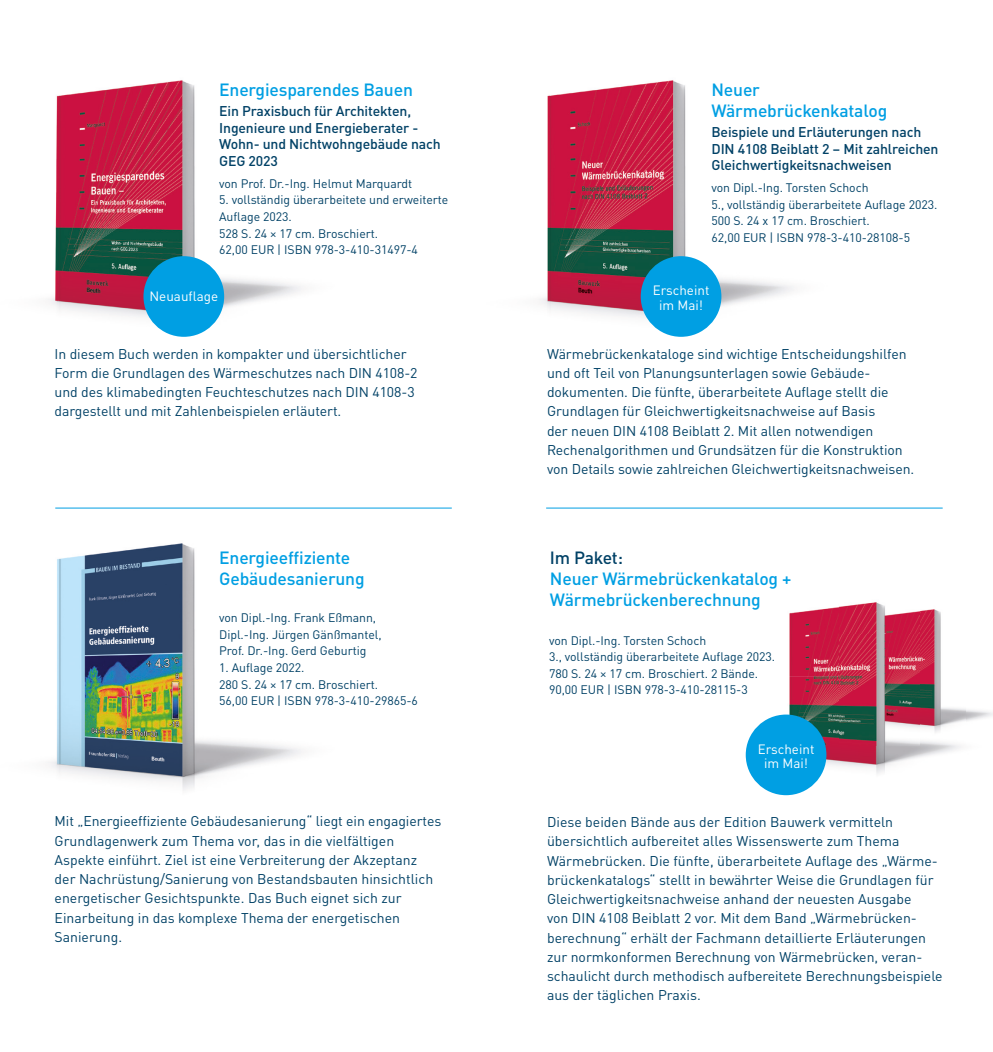
<style>
.page{position:relative;width:993px;height:1052px;background:#fff}
.page>*{position:absolute;margin:0;border:0;box-sizing:border-box;transform-origin:0 0}
.t1{font:500 17.5px/21px "DINOT";letter-spacing:-.01em;color:#009fe3}
.t2{font:500 17.5px "DINOT";letter-spacing:-.01em;color:#004166}
.t3{font:14px/19.2px "DINOT";letter-spacing:-.005em;color:#004166}
.t4{font:500 14px/16.8px "DINOT";letter-spacing:-.01em;color:#004166}
.t5{font:13.47px/14.7px "DINOT";color:#fff;text-align:center}
.t6{font:12.25px/16.6px "DINOT";letter-spacing:-.005em;color:#004166}
</style>
<div class="page">
<img style="left:919px;top:609px;width:45px;height:137px">
<img style="left:760px;top:607px;width:100px;height:185px">
<img style="left:860px;top:746px;width:59px;height:31px">
<img style="left:838px;top:602px;width:81px;height:144px">
<img style="left:539px;top:80px;width:255px;height:257px">
<img style="left:48px;top:507px;width:301px;height:284px">
<img style="left:48px;top:80px;width:254px;height:257px">
<hr style="left:55px;top:508px;width:396px;height:1px;background:#009fe3">
<hr style="left:546px;top:508px;width:396px;height:1px;background:#009fe3">
<div style="left:143px;top:256px;width:81px;height:81px;background:#009fe3;border-radius:50%"></div>
<div style="left:640px;top:256px;width:81px;height:81px;background:#009fe3;border-radius:50%"></div>
<div style="left:745px;top:714px;width:81px;height:81px;background:#009fe3;border-radius:50%"></div>
<p class="t1" style="left:219px;top:78px;width:195px">Energiesparendes Bauen</p>
<p class="t4" style="left:219px;top:101px;width:223px">Ein Praxisbuch für Architekten,<br>Ingenieure und Energieberater -<br>Wohn- und Nichtwohngebäude nach<br>GEG 2023</p>
<p class="t6" style="left:219px;top:174px;width:194px">von Prof. Dr.-Ing. Helmut Marquardt</p>
<p class="t6" style="left:219px;top:191px;width:230px">5. vollständig überarbeitete und erweiterte<br>Auflage 2023.<br>528 S. 24 × 17 cm. Broschiert.<br>62,00 EUR | ISBN 978-3-410-31497-4</p>
<p class="t1" style="left:711px;top:78px;width:177px">Neuer<br>Wärmebrückenkatalog</p>
<p class="t4" style="left:711px;top:122px;width:228px">Beispiele und Erläuterungen nach<br>DIN 4108 Beiblatt 2 – Mit zahlreichen<br>Gleichwertigkeitsnachweisen</p>
<p class="t6" style="left:711px;top:178px;width:227px">von Dipl.-Ing. Torsten Schoch<br>5., vollständig überarbeitete Auflage 2023.<br>500 S. 24 x 17 cm. Broschiert.<br>62,00 EUR | ISBN 978-3-410-28108-5</p>
<p class="t5" style="left:149px;top:287px;width:70px">Neuauflage</p>
<p class="t5" style="left:652px;top:282px;width:58px">Erscheint im Mai!</p>
<p class="t3" style="left:55px;top:343px;width:364px">In diesem Buch werden in kompakter und übersichtlicher Form die Grundlagen des Wärmeschutzes nach DIN 4108-2 und des klimabedingten Feuchteschutzes nach DIN 4108-3 dargestellt und mit Zahlenbeispielen erläutert.</p>
<p class="t3" style="left:547px;top:343px;width:368px">Wärmebrückenkataloge sind wichtige Entscheidungshilfen und oft Teil von Planungsunterlagen sowie Gebäude&shy;dokumenten. Die fünfte, überarbeitete Auflage stellt die Grundlagen für Gleichwertigkeitsnachweise auf Basis<br>der neuen DIN 4108 Beiblatt 2. Mit allen notwendigen Rechenalgorithmen und Grundsätzen für die Konstruktion von Details sowie zahlreichen Gleichwertigkeitsnachweisen.</p>
<p class="t1" style="left:219px;top:546px;width:147px">Energieeffiziente<br>Gebäudesanierung</p>
<p class="t6" style="left:219px;top:608px;width:164px">von Dipl.-Ing. Frank Eßmann,<br>Dipl.-Ing. Jürgen Gänßmantel,<br>Prof. Dr.-Ing. Gerd Geburtig</p>
<p class="t6" style="left:219px;top:658px;width:200px">1. Auflage 2022.<br>280 S. 24 × 17 cm. Broschiert.<br>56,00 EUR | ISBN 978-3-410-29865-6</p>
<p class="t3" style="left:55px;top:810px;width:388px">Mit „Energieeffiziente Gebäudesanierung“ liegt ein engagiertes Grundlagenwerk zum Thema vor, das in die vielfältigen Aspekte einführt. Ziel ist eine Verbreiterung der Akzeptanz der Nachrüstung/Sanierung von Bestandsbauten hinsichtlich energetischer Gesichtspunkte. Das Buch eignet sich zur Einarbeitung in das komplexe Thema der energetischen Sanierung.</p>
<p class="t2" style="left:550px;top:544px;width:75px">Im Paket:</p>
<p class="t1" style="left:550px;top:567px;width:243px">Neuer Wärmebrückenkatalog +<br>Wärmebrückenberechnung</p>
<p class="t6" style="left:549px;top:631px;width:227px">von Dipl.-Ing. Torsten Schoch<br>3., vollständig überarbeitete Auflage 2023.<br>780 S. 24 × 17 cm. Broschiert. 2 Bände.<br>90,00 EUR | ISBN 978-3-410-28115-3</p>
<p class="t5" style="left:757px;top:740px;width:58px">Erscheint im Mai!</p>
<p class="t3" style="left:547px;top:811px;width:397px">Diese beiden Bände aus der Edition Bauwerk vermitteln übersichtlich aufbereitet alles Wissenswerte zum Thema Wärmebrücken. Die fünfte, überarbeitete Auflage des „Wärme&shy;brückenkatalogs“ stellt in bewährter Weise die Grundlagen für Gleichwertigkeitsnachweise anhand der neuesten Ausgabe<br>von DIN 4108 Beiblatt 2 vor. Mit dem Band „Wärmebrücken&shy;berechnung“ erhält der Fachmann detaillierte Erläuterungen zur normkonformen Berechnung von Wärmebrücken, veran&shy;schaulicht durch methodisch aufbereitete Berechnungsbeispiele aus der täglichen Praxis.</p>
</div>
